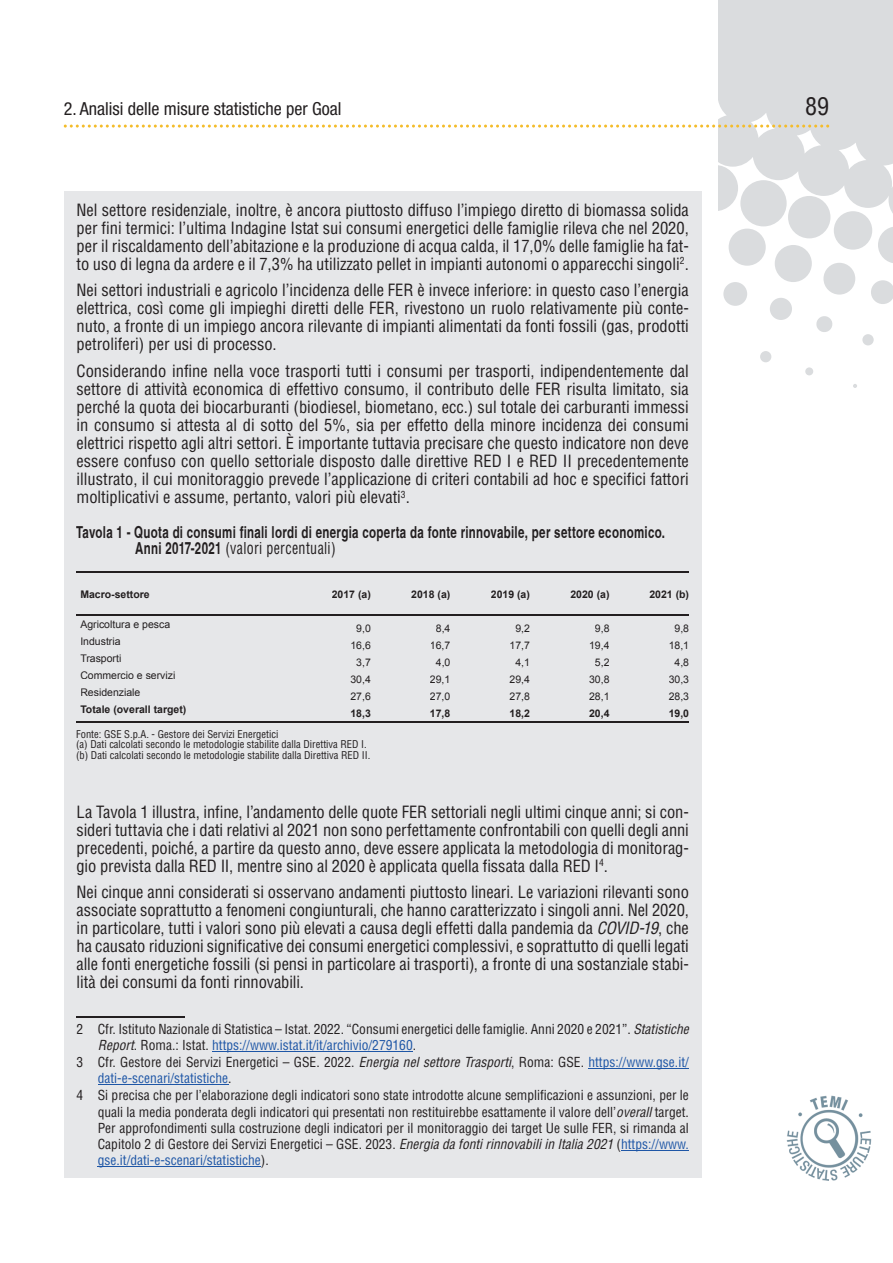
<style>
.page{position:relative;width:893px;height:1263px;background:#fff}
.page>*{position:absolute;margin:0;border:0;box-sizing:border-box;transform-origin:0 0}
.t1{font:condensed 24px "Helvetica LT Std";color:#231f20}
.t2{font:condensed 18px "Helvetica Neue LT Std";color:#231f20}
.t3{font:condensed 16.5px/18px "Helvetica LT Std";color:#231f20;text-align:justify}
.t4{font:700 condensed 16.5px "Helvetica";letter-spacing:.02em;color:#231f20;scale:.85 1}
.t5{font:condensed 16.5px "Helvetica LT Std";letter-spacing:.025em;color:#231f20;scale:.85 1}
.t6{font:condensed 13.5px "Helvetica LT Std";color:#231f20}
.t7{font:condensed 13.5px "Helvetica LT Std";color:#1e56a6}
.t8{font:condensed 10.5px/10.5px "Helvetica LT Std";color:#231f20}
.t9{font:10.5px "Arial";color:#231f20}
.t10{font:700 10.5px "Arial";color:#231f20}
.s1{font-family:"Helvetica";font-weight:700}
.s2{font-style:italic}
.s3{font-style:italic;color:#231f20}
.s4{color:#231f20}
.s5{color:#1e56a6}
</style>
<div class="page">
<div style="left:729px;top:229px;width:37px;height:37px;background:#dadcde;border-radius:50%"></div>
<div style="left:775px;top:245px;width:37px;height:37px;background:#dadcde;border-radius:50%"></div>
<div style="left:823px;top:263px;width:32px;height:32px;background:#dadcde;border-radius:50%"></div>
<svg style="left:871px;top:280px;width:22px;height:24px"></svg>
<div style="left:723px;top:282px;width:24px;height:24px;background:#dadcde;border-radius:50%"></div>
<div style="left:770px;top:298px;width:22px;height:22px;background:#dadcde;border-radius:50%"></div>
<svg style="left:816px;top:316px;width:17px;height:16px"></svg>
<div style="left:862px;top:334px;width:12px;height:11px;background:#dadcde;border-radius:50%"></div>
<div style="left:760px;top:351px;width:11px;height:11px;background:#dadcde;border-radius:50%"></div>
<div style="left:805px;top:367px;width:8px;height:8px;background:#dadcde;border-radius:50%"></div>
<svg style="left:853px;top:384px;width:4px;height:4px"></svg>
<img style="left:787px;top:1095px;width:85px;height:85px">
<svg style="left:64px;top:0;width:829px;height:263px"></svg>
<div style="left:64px;top:191px;width:638px;height:987px;background:#e6e7e9"></div>
<hr style="left:77px;top:1016px;width:108px;height:2px;background:#231f20">
<hr style="left:212px;top:1051px;width:201px;height:1px;background:#1e56a6">
<hr style="left:588px;top:1068px;width:101px;height:1px;background:#1e56a6">
<hr style="left:98px;top:1084px;width:130px;height:1px;background:#1e56a6">
<hr style="left:621px;top:1150px;width:68px;height:1px;background:#1e56a6">
<hr style="left:98px;top:1166px;width:163px;height:1px;background:#1e56a6">
<hr style="left:76px;top:572px;width:215px;height:1px;background:#231f20">
<hr style="left:291px;top:572px;width:80px;height:1px;background:#231f20">
<hr style="left:371px;top:572px;width:79px;height:1px;background:#231f20">
<hr style="left:450px;top:572px;width:80px;height:1px;background:#231f20">
<hr style="left:530px;top:572px;width:80px;height:1px;background:#231f20">
<hr style="left:610px;top:572px;width:79px;height:1px;background:#231f20">
<hr style="left:76px;top:614px;width:215px;height:2px;background:#231f20">
<hr style="left:291px;top:614px;width:80px;height:2px;background:#231f20">
<hr style="left:371px;top:614px;width:79px;height:2px;background:#231f20">
<hr style="left:450px;top:614px;width:80px;height:2px;background:#231f20">
<hr style="left:530px;top:614px;width:80px;height:2px;background:#231f20">
<hr style="left:610px;top:614px;width:79px;height:2px;background:#231f20">
<hr style="left:76px;top:721px;width:215px;height:1px;background:#231f20">
<hr style="left:291px;top:721px;width:80px;height:1px;background:#231f20">
<hr style="left:371px;top:721px;width:79px;height:1px;background:#231f20">
<hr style="left:450px;top:721px;width:80px;height:1px;background:#231f20">
<hr style="left:530px;top:721px;width:80px;height:1px;background:#231f20">
<hr style="left:610px;top:721px;width:79px;height:1px;background:#231f20">
<p class="t2" style="left:64px;top:98px;width:279px">2. Analisi delle misure statistiche per Goal</p>
<h1 class="t1" style="left:805px;top:91px;width:25px">89</h1>
<p class="t3" style="left:77px;top:201px;width:614px">Nel settore residenziale, inoltre, è ancora piuttosto diffuso l’impiego diretto di biomassa solida per fini termici: l’ultima Indagine Istat sui consumi energetici delle famiglie rileva che nel 2020, per il riscaldamento dell’abitazione e la produzione di acqua calda, il 17,0% delle famiglie ha fat&shy;to uso di legna da ardere e il 7,3% ha utilizzato pellet in impianti autonomi o apparecchi singoli<sup>2</sup>.</p>
<p class="t3" style="left:77px;top:281px;width:614px">Nei settori industriali e agricolo l’incidenza delle FER è invece inferiore: in questo caso l’energia elettrica, così come gli impieghi diretti delle FER, rivestono un ruolo relativamente più conte&shy;nuto, a fronte di un impiego ancora rilevante di impianti alimentati da fonti fossili (gas, prodotti petroliferi) per usi di processo.</p>
<p class="t3" style="left:77px;top:362px;width:614px">Considerando infine nella voce trasporti tutti i consumi per trasporti, indipendentemente dal settore di attività economica di effettivo consumo, il contributo delle FER risulta limitato, sia perché la quota dei biocarburanti (biodiesel, biometano, ecc.) sul totale dei carburanti immessi in consumo si attesta al di sotto del 5%, sia per effetto della minore incidenza dei consumi elettrici rispetto agli altri settori. È importante tuttavia precisare che questo indicatore non deve essere confuso con quello settoriale disposto dalle direttive RED I e RED II precedentemente illustrato, il cui monitoraggio prevede l’applicazione di criteri contabili ad hoc e specifici fattori moltiplicativi e assume, pertanto, valori più elevati<sup>3</sup>.</p>
<p class="t4" style="left:76px;top:522px;width:694px">Tavola 1 - Quota di consumi finali lordi di energia coperta da fonte rinnovabile, per settore economico.</p>
<p class="t5" style="left:135px;top:538px;width:237px"><span class="s1">Anni 2017-2021</span> (valori percentuali)</p>
<p class="t10" style="left:80px;top:587px;width:71px">Macro-settore</p>
<p class="t10" style="left:332px;top:587px;width:41px">2017 (a)</p>
<p class="t10" style="left:411px;top:587px;width:41px">2018 (a)</p>
<p class="t10" style="left:491px;top:587px;width:41px">2019 (a)</p>
<p class="t10" style="left:570px;top:587px;width:41px">2020 (a)</p>
<p class="t10" style="left:649px;top:587px;width:41px">2021 (b)</p>
<p class="t9" style="left:80px;top:617px;width:91px">Agricoltura e pesca</p>
<p class="t9" style="left:356px;top:621px;width:16px">9,0</p>
<p class="t9" style="left:436px;top:621px;width:16px">8,4</p>
<p class="t9" style="left:515px;top:621px;width:16px">9,2</p>
<p class="t9" style="left:595px;top:621px;width:16px">9,8</p>
<p class="t9" style="left:674px;top:621px;width:16px">9,8</p>
<p class="t9" style="left:80px;top:634px;width:42px">Industria</p>
<p class="t9" style="left:350px;top:638px;width:22px">16,6</p>
<p class="t9" style="left:430px;top:638px;width:22px">16,7</p>
<p class="t9" style="left:510px;top:638px;width:22px">17,7</p>
<p class="t9" style="left:589px;top:638px;width:22px">19,4</p>
<p class="t9" style="left:669px;top:638px;width:22px">18,1</p>
<p class="t9" style="left:80px;top:651px;width:43px">Trasporti</p>
<p class="t9" style="left:356px;top:655px;width:16px">3,7</p>
<p class="t9" style="left:436px;top:655px;width:16px">4,0</p>
<p class="t9" style="left:515px;top:655px;width:16px">4,1</p>
<p class="t9" style="left:595px;top:655px;width:16px">5,2</p>
<p class="t9" style="left:674px;top:655px;width:16px">4,8</p>
<p class="t9" style="left:80px;top:668px;width:97px">Commercio e servizi</p>
<p class="t9" style="left:350px;top:672px;width:22px">30,4</p>
<p class="t9" style="left:430px;top:672px;width:22px">29,1</p>
<p class="t9" style="left:510px;top:672px;width:22px">29,4</p>
<p class="t9" style="left:589px;top:672px;width:22px">30,8</p>
<p class="t9" style="left:669px;top:672px;width:22px">30,3</p>
<p class="t9" style="left:80px;top:685px;width:62px">Residenziale</p>
<p class="t9" style="left:350px;top:689px;width:22px">27,6</p>
<p class="t9" style="left:430px;top:689px;width:22px">27,0</p>
<p class="t9" style="left:510px;top:689px;width:22px">27,8</p>
<p class="t9" style="left:589px;top:689px;width:22px">28,1</p>
<p class="t9" style="left:669px;top:689px;width:22px">28,3</p>
<p class="t10" style="left:80px;top:702px;width:107px">Totale (overall target)</p>
<p class="t10" style="left:350px;top:706px;width:22px">18,3</p>
<p class="t10" style="left:430px;top:706px;width:22px">17,8</p>
<p class="t10" style="left:510px;top:706px;width:22px">18,2</p>
<p class="t10" style="left:589px;top:706px;width:22px">20,4</p>
<p class="t10" style="left:669px;top:706px;width:22px">19,0</p>
<p class="t8" style="left:76px;top:728px;width:296px">Fonte: GSE S.p.A. - Gestore dei Servizi Energetici<br>(a) Dati calcolati secondo le metodologie stabilite dalla Direttiva RED I. (b) Dati calcolati secondo le metodologie stabilite dalla Direttiva RED II.</p>
<p class="t3" style="left:77px;top:802px;width:614px">La Tavola 1 illustra, infine, l’andamento delle quote FER settoriali negli ultimi cinque anni; si con&shy;sideri tuttavia che i dati relativi al 2021 non sono perfettamente confrontabili con quelli degli anni precedenti, poiché, a partire da questo anno, deve essere applicata la metodologia di monitorag&shy;gio prevista dalla RED II, mentre sino al 2020 è applicata quella fissata dalla RED I<sup>4</sup>.</p>
<p class="t3" style="left:77px;top:883px;width:614px">Nei cinque anni considerati si osservano andamenti piuttosto lineari. Le variazioni rilevanti sono associate soprattutto a fenomeni congiunturali, che hanno caratterizzato i singoli anni. Nel 2020, in particolare, tutti i valori sono più elevati a causa degli effetti dalla pandemia da <span class="s2">COVID-19</span>, che ha causato riduzioni significative dei consumi energetici complessivi, e soprattutto di quelli legati alle fonti energetiche fossili (si pensi in particolare ai trasporti), a fronte di una sostanziale stabi&shy;lità dei consumi da fonti rinnovabili.</p>
<p class="t6" style="left:77px;top:1020px;width:614px">2 Cfr. Istituto Nazionale di Statistica – Istat. 2022. “Consumi energetici delle famiglie. Anni 2020 e 2021”. <span class="s2">Statistiche</span></p>
<p class="t7" style="left:98px;top:1037px;width:320px"><span class="s3">Report</span><span class="s4">. Roma.: Istat.</span> https://www.istat.it/it/archivio/279160<span class="s4">.</span></p>
<p class="t6" style="left:77px;top:1054px;width:614px">3 Cfr. Gestore dei Servizi Energetici – GSE. 2022. <span class="s2">Energia nel settore Trasporti</span>, Roma: GSE. <span class="s5">https://www.gse.it/</span></p>
<p class="t7" style="left:98px;top:1070px;width:135px">dati-e-scenari/statistiche<span class="s4">.</span></p>
<p class="t6" style="left:77px;top:1087px;width:614px">4 Si precisa che per l’elaborazione degli indicatori sono state introdotte alcune semplificazioni e assunzioni, per le</p>
<p class="t6" style="left:98px;top:1103px;width:593px">quali la media ponderata degli indicatori qui presentati non restituirebbe esattamente il valore dell’<span class="s2">overall</span> target.</p>
<p class="t6" style="left:98px;top:1119px;width:592px">Per approfondimenti sulla costruzione degli indicatori per il monitoraggio dei target Ue sulle FER, si rimanda al</p>
<p class="t6" style="left:98px;top:1135px;width:593px">Capitolo 2 di Gestore dei Servizi Energetici – GSE. 2023. <span class="s2">Energia da fonti rinnovabili in Italia 2021</span> (<span class="s5">https://www.</span></p>
<p class="t7" style="left:98px;top:1152px;width:172px">gse.it/dati-e-scenari/statistiche<span class="s4">).</span></p>
</div>
